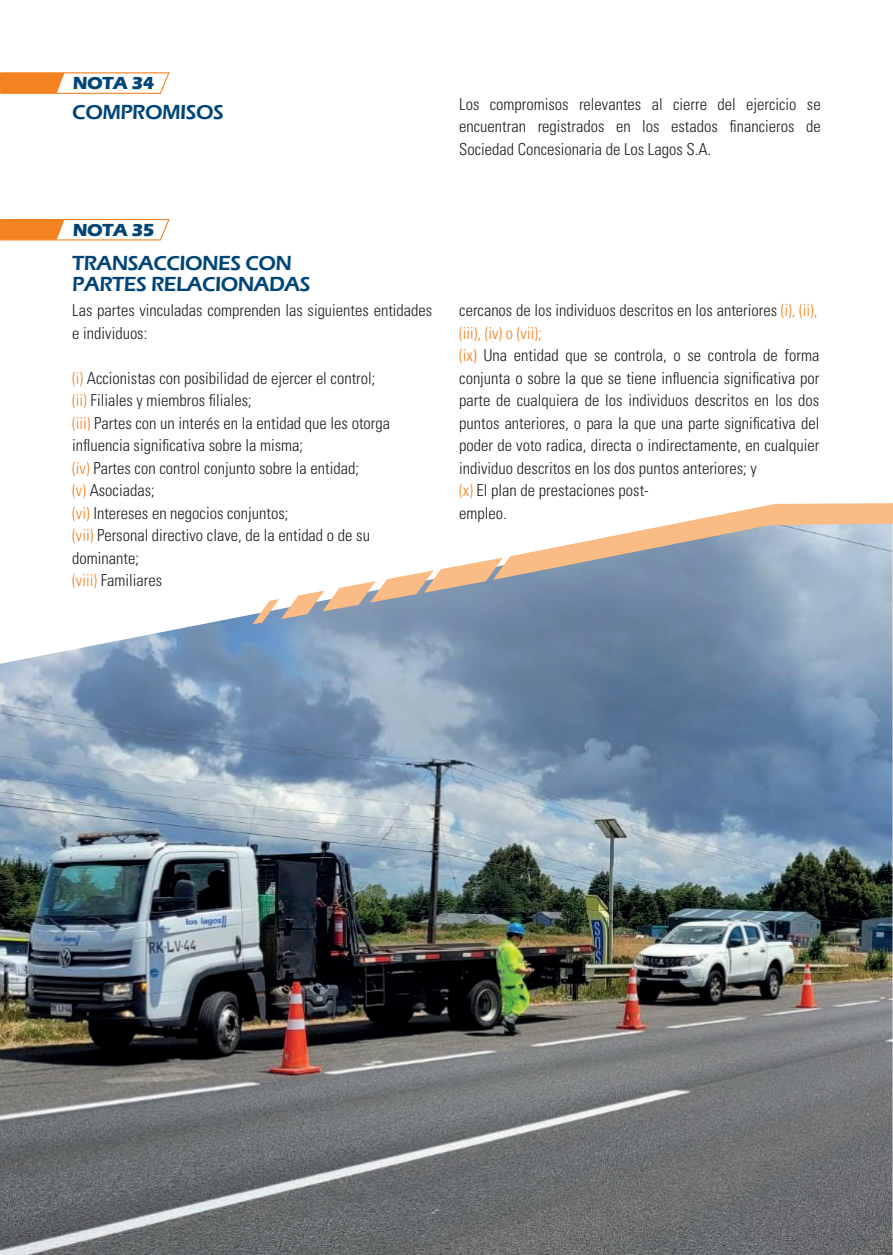
<style>
.page{position:relative;width:893px;height:1255px;background:#fff}
.page>*{position:absolute;margin:0;border:0;box-sizing:border-box;transform-origin:0 0}
.t1{font:600 21px/21px "Eras ITC";letter-spacing:-.025em;color:#004578}
.t2{font:700 18px "Eras ITC";letter-spacing:-.025em;color:#004578}
.t3{font:300 condensed 16.5px/22.5px "Univers LT Std";color:#231f20}
.s1{color:#f58220}
.s2{color:#f36621}
</style>
<div class="page">
<img style="left:0;top:614px;width:893px;height:640px">
<svg style="left:252px;top:503px;width:641px;height:121px"></svg>
<svg style="left:0;top:72px;width:170px;height:22px"></svg>
<svg style="left:0;top:218px;width:170px;height:23px"></svg>
<p class="t2" style="left:73px;top:73px;width:83px">NOTA 34</p>
<p class="t1" style="left:72px;top:101px;width:153px">COMPROMISOS</p>
<p class="t2" style="left:73px;top:219px;width:83px">NOTA 35</p>
<p class="t1" style="left:72px;top:252px;width:240px">TRANSACCIONES CON<br>PARTES RELACIONADAS</p>
<p class="t3" style="left:72px;top:299px;width:362px">Las partes vinculadas comprenden las siguientes entidades e individuos:</p>
<p class="t3" style="left:72px;top:366px;width:319px"><span class="s1">(i)</span> Accionistas con posibilidad de ejercer el control; <span class="s1">(ii)</span> Filiales y miembros filiales;<br><span class="s1">(iii)</span> Partes con un interés en la entidad que les otorga influencia significativa sobre la misma;<br><span class="s1">(iv)</span> Partes con control conjunto sobre la entidad;<br><span class="s1">(v)</span> Asociadas;<br><span class="s1">(vi)</span> Intereses en negocios conjuntos;<br><span class="s1">(vii)</span> Personal directivo clave, de la entidad o de su dominante;<br><span class="s1">(viii)</span> Familiares</p>
<p class="t3" style="left:459px;top:93px;width:363px;text-align:justify">Los compromisos relevantes al cierre del ejercicio se encuentran registrados en los estados financieros de Sociedad Concesionaria de Los Lagos S.A.</p>
<p class="t3" style="left:459px;top:299px;width:362px">cercanos de los individuos descritos en los anteriores <span class="s1">(i), (ii), (iii), (iv) o (vii);<br>(ix</span><span class="s2">)</span> Una entidad que se controla, o se controla de forma conjunta o sobre la que se tiene influencia significativa por parte de cualquiera de los individuos descritos en los dos puntos anteriores, o para la que una parte significativa del poder de voto radica, directa o indirectamente, en cualquier individuo descritos en los dos puntos anteriores; y<br><span class="s1">(x)</span> El plan de prestaciones post-<br>empleo.</p>
</div>
